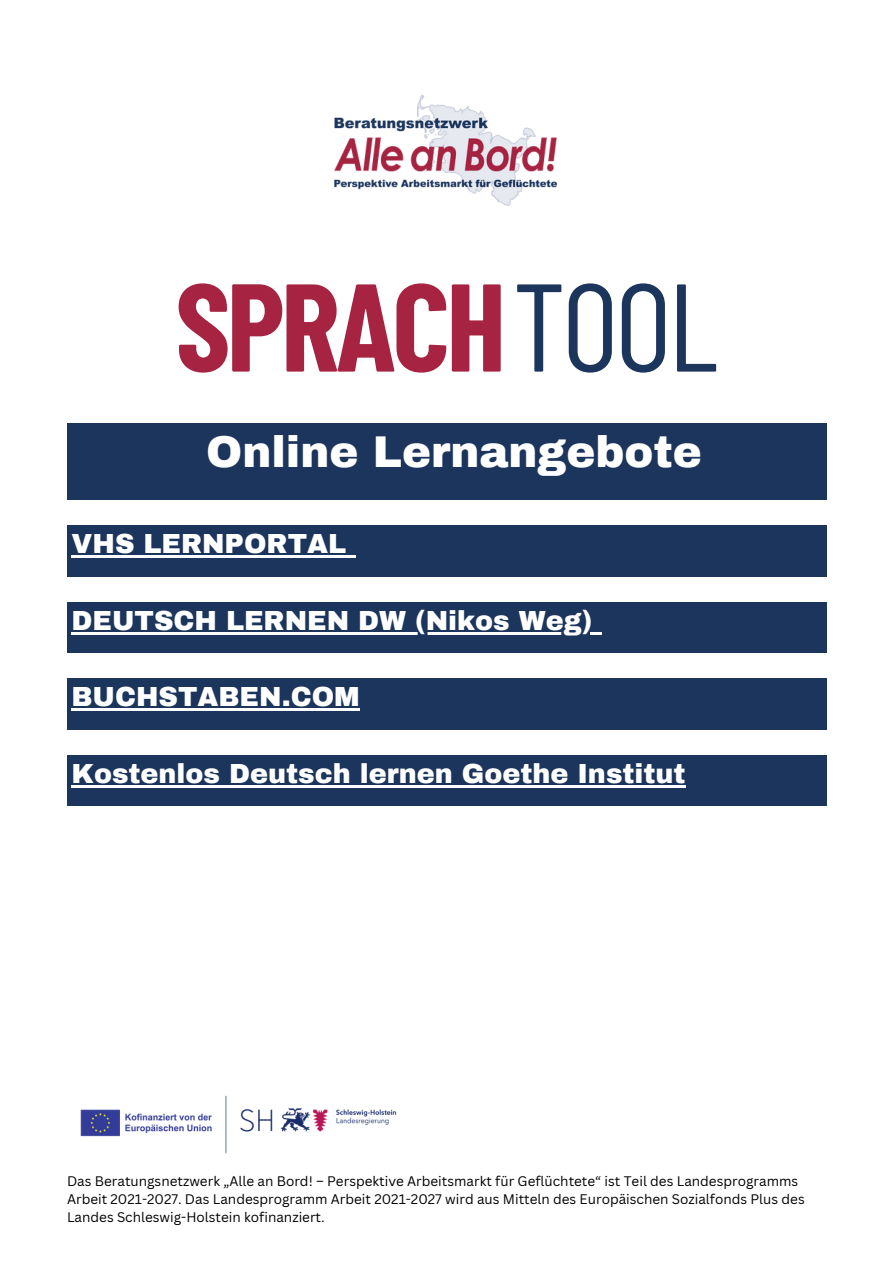
<style>
.page{position:relative;width:894px;height:1264px;background:#fff}
.page>*{position:absolute;margin:0;border:0;box-sizing:border-box;transform-origin:0 0}
.t1{font:700 124.5px "Barlow Condensed";letter-spacing:-.03em;color:#a62441}
.t2{font:900 43.5px "Archivo";color:#fff}
.t3{font:900 27px "Archivo";color:#fff}
.t4{font:13.5px/18px "Canva Sans";color:#000}
.s1{font-weight:400;color:#1c355d}
</style>
<div class="page">
<img style="left:334px;top:95px;width:223px;height:110px">
<div style="left:67px;top:423px;width:759px;height:76px;background:#1c355d"></div>
<div style="left:67px;top:525px;width:759px;height:51px;background:#1c355d"></div>
<hr style="left:71px;top:555px;width:275px;height:3px;background:#fff">
<svg style="left:346px;top:555px;width:9px;height:3px"></svg>
<div style="left:67px;top:602px;width:759px;height:50px;background:#1c355d"></div>
<hr style="left:71px;top:632px;width:521px;height:2px;background:#fff">
<svg style="left:592px;top:632px;width:9px;height:2px"></svg>
<div style="left:67px;top:678px;width:759px;height:51px;background:#1c355d"></div>
<hr style="left:71px;top:708px;width:288px;height:3px;background:#fff">
<div style="left:67px;top:755px;width:759px;height:50px;background:#1c355d"></div>
<hr style="left:71px;top:785px;width:614px;height:2px;background:#fff">
<img style="left:80px;top:1095px;width:317px;height:59px">
<p class="t1" style="left:175px;top:247px;width:543px">SPRACH<span class="s1">TOOL</span></p>
<h1 class="t2" style="left:206px;top:429px;width:497px">Online Lernangebote</h1>
<h2 class="t3" style="left:71px;top:529px;width:276px">VHS LERNPORTAL</h2>
<p class="t3" style="left:71px;top:606px;width:522px">DEUTSCH LERNEN DW (Nikos Weg)</p>
<p class="t3" style="left:71px;top:682px;width:289px">BUCHSTABEN.COM</p>
<p class="t3" style="left:71px;top:759px;width:615px">Kostenlos Deutsch lernen Goethe Institut</p>
<p class="t4" style="left:67px;top:1171px;width:739px">Das Beratungsnetzwerk „Alle an Bord! – Perspektive Arbeitsmarkt für Geflüchtete“ ist Teil des Landesprogramms<br>Arbeit 2021-2027. Das Landesprogramm Arbeit 2021-2027 wird aus Mitteln des Europäischen Sozialfonds Plus des<br>Landes Schleswig-Holstein kofinanziert.</p>
</div>
